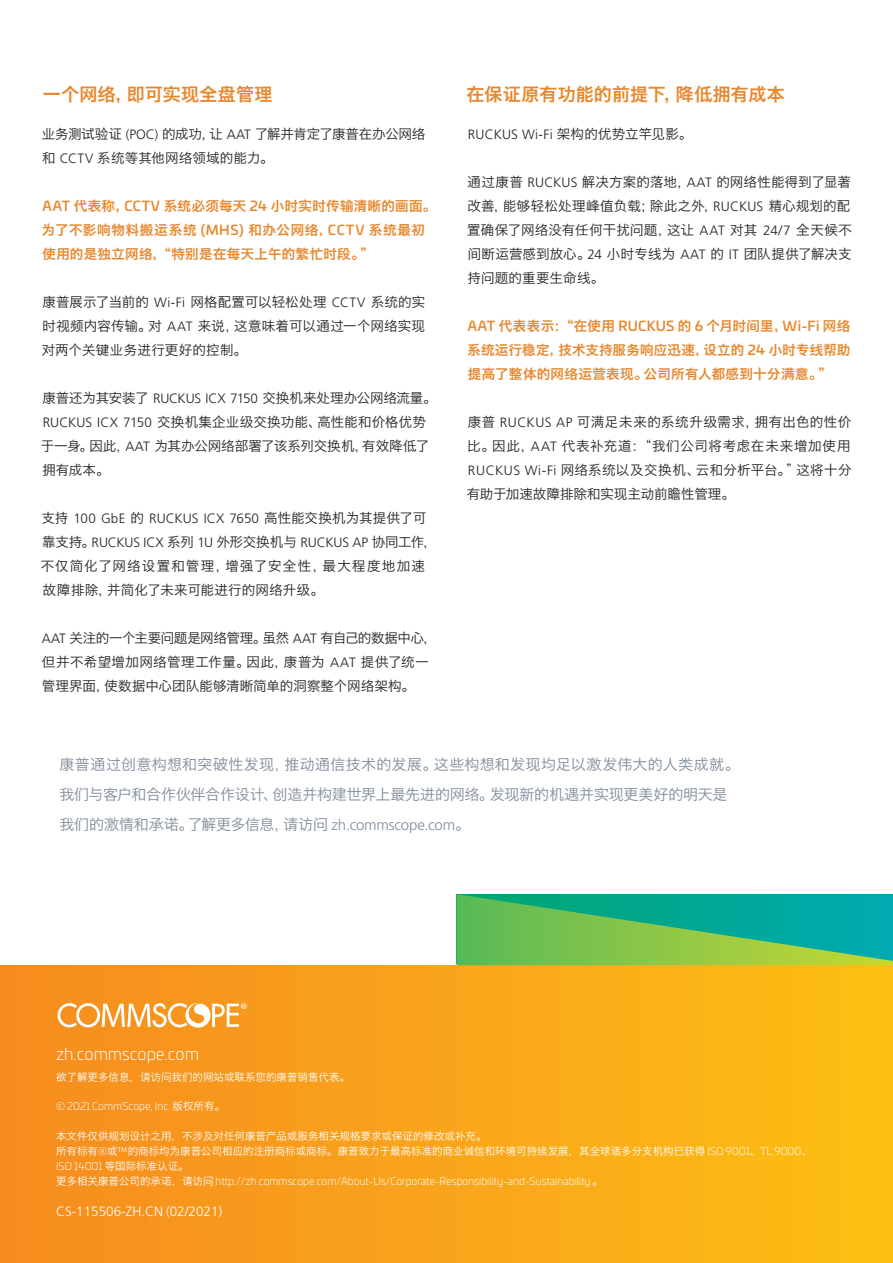
<style>
.page{position:relative;width:893px;height:1263px;background:#fff}
.page>*{position:absolute;margin:0;border:0;box-sizing:border-box;transform-origin:0 0}
.hading04{font:18px "Hiragino Sans GB W6";letter-spacing:.01em;color:#e7882e}
.t1{font:300 16.5px "Univia Pro";color:#fff}
.hading04-2{font:15px/30px "Hiragino Sans GB W3";color:#7e8c9b}
.hading04-3{font:13.5px/24px "Hiragino Sans GB W3";letter-spacing:.01em;color:#231f20}
.hading04-4{font:13.5px/24px "Hiragino Sans GB W6";letter-spacing:.025em;color:#e7882e}
.hading04-5{font:13.5px/24px "Hiragino Sans GB W3";letter-spacing:.06em;color:#231f20}
.hading04-6{font:13.5px/24px "Hiragino Sans GB W3";letter-spacing:-.01em;color:#231f20}
.t2{font:300 13.5px "Frutiger LT Pro";color:#fff}
.hading04-7{font:300 13.5px "Frutiger LT Pro";letter-spacing:.015em;color:#231f20}
.t3{font:10.5px/14.9px "Hiragino Sans GB W3";color:#fff}
.t4{font:300 10.5px "Univia Pro";color:#fff}
.t5{font:300 9px "Univia Pro";color:#fff}
.s1{font-family:"Frutiger LT Pro";font-weight:300}
.s2{font-family:"Univia Pro";font-weight:500}
.s3{font-family:"Hiragino Sans GB W3";font-weight:400}
.s4{font-family:"Univia Pro";font-weight:300}
</style>
<div class="page">
<div style="left:0;top:965px;width:893px;height:298px;background:linear-gradient(to right,#f58b20,#fdbf13)"></div>
<svg style="left:457px;top:894px;width:436px;height:71px;background:#43b670"></svg>
<svg style="left:58px;top:1003px;width:189px;height:24px"></svg>
<p class="hading04" style="left:43px;top:82px;width:231px">一个网络，即可实现全盘管理</p>
<p class="hading04-6" style="left:42px;top:122px;width:385px">业务测试验证 <span class="s1">(POC)</span> 的成功，让 <span class="s1">AAT</span> 了解并肯定了康普在办公网络和 <span class="s1">CCTV</span> 系统等其他网络领域的能力。</p>
<p class="hading04-4" style="left:42px;top:193px;width:396px"><span class="s2">AAT</span> 代表称，<span class="s2">CCTV</span> 系统必须每天 <span class="s2">24</span> 小时实时传输清晰的画面。为了不影响物料搬运系统 <span class="s2">(MHS)</span> 和办公网络，<span class="s2">CCTV</span> 系统最初使用的是独立网络，“特别是在每天上午的繁忙时段。”</p>
<p class="hading04-3" style="left:42px;top:290px;width:385px;text-align:justify">康普展示了当前的 <span class="s1">Wi-Fi</span> 网格配置可以轻松处理 <span class="s1">CCTV</span> 系统的实时视频内容传输。对 <span class="s1">AAT</span> 来说，这意味着可以通过一个网络实现对两个关键业务进行更好的控制。</p>
<p class="hading04-3" style="left:41px;top:386px;width:397px">康普还为其安装了 <span class="s1">RUCKUS ICX 7150</span> 交换机来处理办公网络流量。<br><span class="s1">RUCKUS ICX 7150</span> 交换机集企业级交换功能、高性能和价格优势于一身。因此，<span class="s1">AAT</span> 为其办公网络部署了该系列交换机，有效降低了拥有成本。</p>
<p class="hading04-5" style="left:41px;top:506px;width:397px">支持 <span class="s1">100 GbE</span> 的 <span class="s1">RUCKUS ICX 7650</span> 高性能交换机为其提供了可靠支持。<span class="s1">RUCKUS ICX</span> 系列 <span class="s1">1U</span> 外形交换机与 <span class="s1">RUCKUS AP</span> 协同工作，不仅简化了网络设置和管理，增强了安全性，最大程度地加速故障排除，并简化了未来可能进行的网络升级。</p>
<p class="hading04-3" style="left:42px;top:626px;width:397px"><span class="s1">AAT</span> 关注的一个主要问题是网络管理。虽然 <span class="s1">AAT</span> 有自己的数据中心，但并不希望增加网络管理工作量。因此，康普为 <span class="s1">AAT</span> 提供了统一管理界面，使数据中心团队能够清晰简单的洞察整个网络架构。</p>
<p class="hading04" style="left:467px;top:82px;width:320px">在保证原有功能的前提下，降低拥有成本</p>
<p class="hading04-7" style="left:468px;top:126px;width:226px">RUCKUS Wi-Fi <span class="s3">架构的优势立竿见影。</span></p>
<p class="hading04-3" style="left:467px;top:170px;width:386px">通过康普 <span class="s1">RUCKUS</span> 解决方案的落地，<span class="s1">AAT</span> 的网络性能得到了显著改善，能够轻松处理峰值负载；除此之外，<span class="s1">RUCKUS</span> 精心规划的配置确保了网络没有任何干扰问题，这让 <span class="s1">AAT</span> 对其 <span class="s1">24/7</span> 全天候不间断运营感到放心。<span class="s1">24</span> 小时专线为 <span class="s1">AAT</span> 的 <span class="s1">IT</span> 团队提供了解决支持问题的重要生命线。</p>
<p class="hading04-4" style="left:467px;top:313px;width:384px;text-align:justify"><span class="s2">AAT</span> 代表表示：“在使用 <span class="s2">RUCKUS</span> 的 <span class="s2">6</span> 个月时间里，<span class="s2">Wi-Fi</span> 网络系统运行稳定，技术支持服务响应迅速，设立的 <span class="s2">24</span> 小时专线帮助提高了整体的网络运营表现。公司所有人都感到十分满意。”</p>
<p class="hading04-3" style="left:467px;top:410px;width:386px;text-align:justify">康普 <span class="s1">RUCKUS AP</span> 可满足未来的系统升级需求，拥有出色的性价比。因此，<span class="s1">AAT</span> 代表补充道：“我们公司将考虑在未来增加使用<span class="s1">RUCKUS Wi-Fi</span> 网络系统以及交换机、云和分析平台。”这将十分有助于加速故障排除和实现主动前瞻性管理。</p>
<p class="hading04-2" style="left:59px;top:749px;width:682px">康普通过创意构想和突破性发现，推动通信技术的发展。这些构想和发现均足以激发伟大的人类成就。我们与客户和合作伙伴合作设计、创造并构建世界上最先进的网络。发现新的机遇并实现更美好的明天是我们的激情和承诺。了解更多信息，请访问 <span class="s1">zh.commscope.com</span>。</p>
<p class="t1" style="left:56px;top:1042px;width:144px">zh.commscope.com</p>
<p class="t3" style="left:56px;top:1069px;width:295px">欲了解更多信息，请访问我们的网站或联系您的康普销售代表。</p>
<p class="t4" style="left:56px;top:1099px;width:170px">© 2021 CommScope, Inc. <span class="s3">版权所有。</span></p>
<p class="t3" style="left:56px;top:1128px;width:757px">本文件仅供规划设计之用，不涉及对任何康普产品或服务相关规格要求或保证的修改或补充。<br>所有标有<span class="s4">®</span>或<span class="s4">™</span>的商标均为康普公司相应的注册商标或商标。康普致力于最高标准的商业诚信和环境可持续发展，其全球诸多分支机构已获得 <span class="s4">ISO 9001</span>、<span class="s4">TL 9000</span>、<span class="s4">ISO 14001</span> 等国际标准认证。<br>更多相关康普公司的承诺，请访问 <span class="s4">http://zh.commscope.com/About-Us/Corporate-Responsibility-and-Sustainability</span> 。</p>
<p class="t2" style="left:56px;top:1203px;width:168px">CS-115506-ZH.CN (02/2021)</p>
<p class="t5" style="left:478px;top:1165px;width:3px">.</p>
</div>
